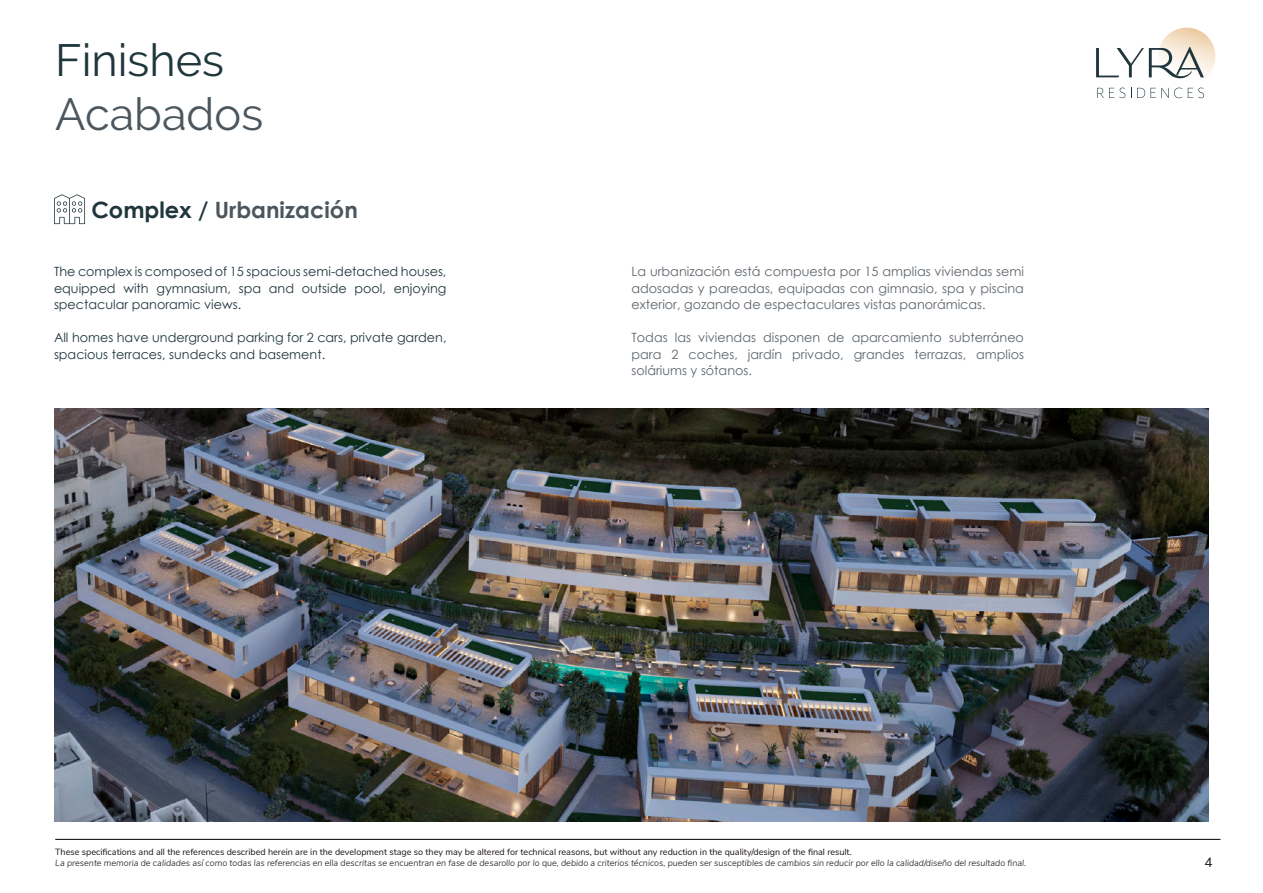
<style>
.page{position:relative;width:1263px;height:893px;background:#fff}
.page>*{position:absolute;margin:0;border:0;box-sizing:border-box;transform-origin:0 0}
.t1{font:45px/54px "Raleway";color:#20363d}
.t2{font:700 22.5px "Century Gothic";color:#4b565d}
.t3{font:13.5px "Nunito Sans";color:#1b1513}
.TEXTO_ESPAÑOL{font:12.75px/16.5px "Century Gothic";color:#5c656c;text-align:justify}
.TEXTO_ESPAÑOL-2{font:12.75px/16.5px "Century Gothic";color:#20363d;text-align:justify}
.t4{font:italic 300 9px "Nunito Sans";color:#1b1513}
.t5{font:9px "Nunito Sans";color:#1b1513}
.s1{color:#4b565d}
.s2{color:#20363d}
</style>
<div class="page">
<hr style="left:55px;top:839px;width:1165px;height:1px;background:#000">
<img style="left:1160px;top:28px;width:55px;height:51px">
<svg style="left:1096px;top:47px;width:108px;height:31px"></svg>
<svg style="left:1097px;top:88px;width:28px;height:10px"></svg>
<svg style="left:1131px;top:88px;width:51px;height:10px"></svg>
<svg style="left:1188px;top:88px;width:16px;height:10px"></svg>
<img style="left:54px;top:408px;width:1155px;height:414px">
<svg style="left:54px;top:194px;width:31px;height:30px"></svg>
<p class="t1" style="left:55px;top:33px;width:209px">Finishes<br><span class="s1">Acabados</span></p>
<p class="t2" style="left:91px;top:192px;width:268px"><span class="s2">Complex /</span> Urbanización</p>
<p class="TEXTO_ESPAÑOL-2" style="left:54px;top:263px;width:394px">The complex is composed of 15 spacious semi-detached houses, equipped with gymnasium, spa and outside pool, enjoying spectacular panoramic views.</p>
<p class="TEXTO_ESPAÑOL-2" style="left:54px;top:329px;width:394px">All homes have underground parking for 2 cars, private garden, spacious terraces, sundecks and basement.</p>
<p class="TEXTO_ESPAÑOL" style="left:631px;top:263px;width:394px">La urbanización está compuesta por 15 amplias viviendas semi adosadas y pareadas, equipadas con gimnasio, spa y piscina exterior, gozando de espectaculares vistas panorámicas.</p>
<p class="TEXTO_ESPAÑOL" style="left:631px;top:329px;width:394px">Todas las viviendas disponen de aparcamiento subterráneo para 2 coches, jardín privado, grandes terrazas, amplios soláriums y sótanos.</p>
<p class="t5" style="left:55px;top:846px;width:798px">These specifications and all the references described herein are in the development stage so they may be altered for technical reasons, but without any reduction in the quality/design of the final result.</p>
<p class="t4" style="left:55px;top:856px;width:972px">La presente memoria de calidades así como todas las referencias en ella descritas se encuentran en fase de desarollo por lo que, debido a criterios técnicos, pueden ser susceptibles de cambios sin reducir por ello la calidad/diseño del resultado final.</p>
<p class="t3" style="left:1204px;top:852px;width:10px">4</p>
</div>
